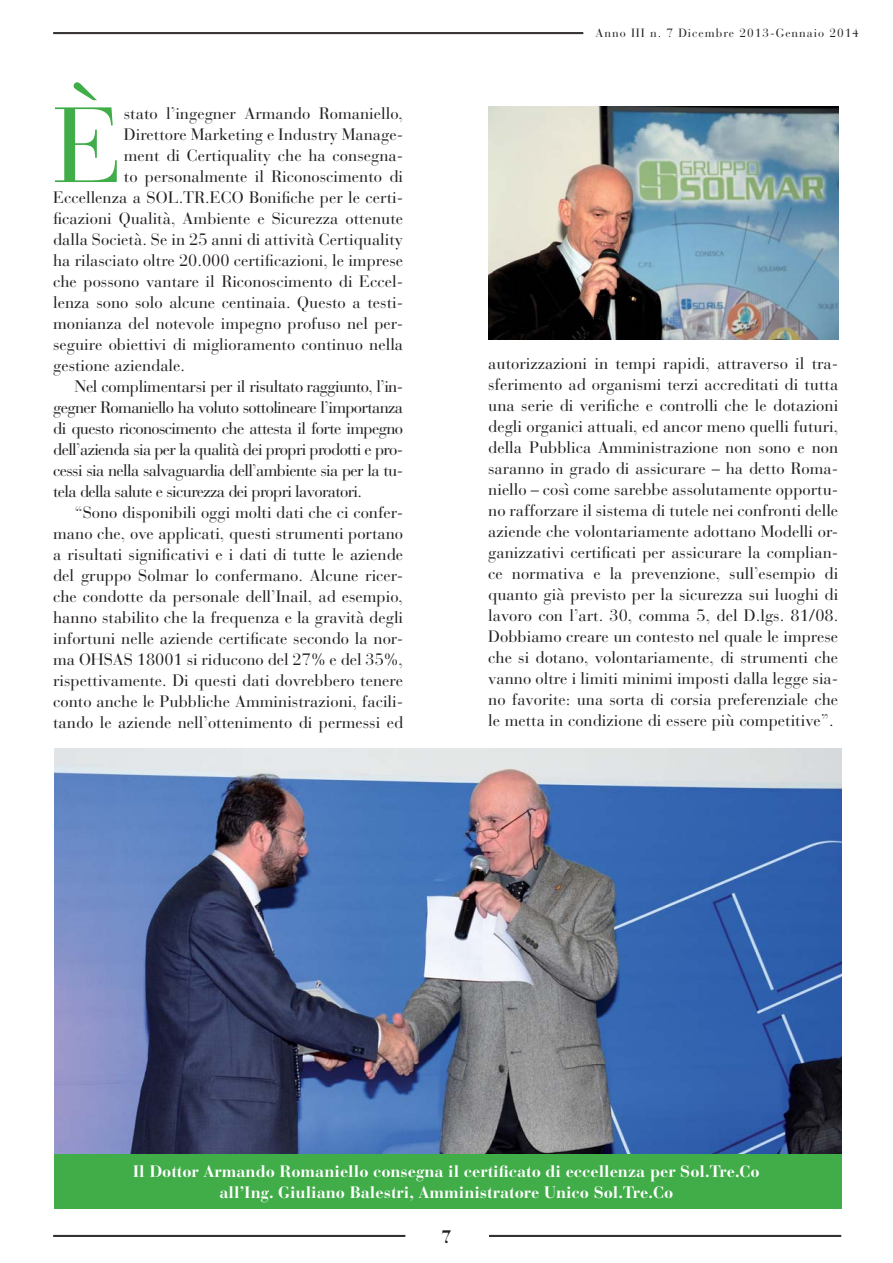
<style>
.page{position:relative;width:893px;height:1263px;background:#fff}
.page>*{position:absolute;margin:0;border:0;box-sizing:border-box;transform-origin:0 0}
.t1{font:106.05px "Bauer Bodoni";color:#41ad49}
.t2{font:700 18px "Bauer Bodoni";color:#231f20}
.t3{font:16.5px/21px "Bauer Bodoni";color:#231f20;text-align:justify}
.t4{font:16.5px "Bauer Bodoni";letter-spacing:-.04em;color:#231f20}
.t5{font:700 16.5px/21px "Bauer Bodoni";color:#fff;text-align:center}
.t6{font:16.5px "Bauer Bodoni";letter-spacing:-.02em;color:#231f20}
.t7{font:12px "Bauer Bodoni";letter-spacing:.08em;color:#231f20}
</style>
<div class="page">
<hr style="left:53px;top:33px;width:530px;height:1px;background:#231f20">
<hr style="left:53px;top:32px;width:530px;height:1px;background:#231f20">
<hr style="left:53px;top:1236px;width:352px;height:1px;background:#231f20">
<hr style="left:53px;top:1235px;width:352px;height:1px;background:#231f20">
<hr style="left:489px;top:1236px;width:352px;height:1px;background:#231f20">
<hr style="left:489px;top:1235px;width:352px;height:1px;background:#231f20">
<img style="left:488px;top:106px;width:350px;height:234px">
<img style="left:54px;top:748px;width:787px;height:406px">
<div style="left:54px;top:1154px;width:787px;height:55px;background:#41ad49"></div>
<h1 class="t1" style="left:53px;top:104px;width:72px">È</h1>
<p class="t3" style="left:124px;top:105px;width:281px">stato l’ingegner Armando Romaniello,</p>
<p class="t3" style="left:124px;top:126px;width:281px">Direttore Marketing e Industry Manage-</p>
<p class="t3" style="left:124px;top:147px;width:281px">ment di Certiquality che ha consegna-</p>
<p class="t3" style="left:124px;top:168px;width:281px">to personalmente il Riconoscimento di</p>
<p class="t3" style="left:53px;top:189px;width:352px">Eccellenza a SOL.TR.ECO Bonifiche per le certi-</p>
<p class="t3" style="left:53px;top:210px;width:352px">ficazioni Qualità, Ambiente e Sicurezza ottenute</p>
<p class="t3" style="left:53px;top:231px;width:352px">dalla Società. Se in 25 anni di attività Certiquality</p>
<p class="t3" style="left:53px;top:252px;width:352px">ha rilasciato oltre 20.000 certificazioni, le imprese</p>
<p class="t3" style="left:53px;top:273px;width:352px">che possono vantare il Riconoscimento di Eccel-</p>
<p class="t3" style="left:53px;top:294px;width:352px">lenza sono solo alcune centinaia. Questo a testi-</p>
<p class="t3" style="left:53px;top:315px;width:352px">monianza del notevole impegno profuso nel per-</p>
<p class="t3" style="left:53px;top:336px;width:352px">seguire obiettivi di miglioramento continuo nella</p>
<p class="t3" style="left:53px;top:357px;width:133px">gestione aziendale.</p>
<p class="t6" style="left:74px;top:380px;width:330px">Nel complimentarsi per il risultato raggiunto, l’in-</p>
<p class="t4" style="left:53px;top:401px;width:352px">gegner Romaniello ha voluto sottolineare l’importanza</p>
<p class="t4" style="left:53px;top:422px;width:352px">di questo riconoscimento che attesta il forte impegno</p>
<p class="t4" style="left:53px;top:443px;width:352px">dell’azienda sia per la qualità dei propri prodotti e pro-</p>
<p class="t4" style="left:53px;top:464px;width:352px">cessi sia nella salvaguardia dell’ambiente sia per la tu-</p>
<p class="t4" style="left:53px;top:485px;width:310px">tela della salute e sicurezza dei propri lavoratori.</p>
<p class="t3" style="left:74px;top:504px;width:330px">“Sono disponibili oggi molti dati che ci confer-</p>
<p class="t3" style="left:53px;top:525px;width:352px">mano che, ove applicati, questi strumenti portano</p>
<p class="t3" style="left:53px;top:546px;width:352px">a risultati significativi e i dati di tutte le aziende</p>
<p class="t3" style="left:53px;top:567px;width:352px">del gruppo Solmar lo confermano. Alcune ricer-</p>
<p class="t3" style="left:53px;top:588px;width:352px">che condotte da personale dell’Inail, ad esempio,</p>
<p class="t3" style="left:53px;top:609px;width:352px">hanno stabilito che la frequenza e la gravità degli</p>
<p class="t3" style="left:53px;top:630px;width:352px">infortuni nelle aziende certificate secondo la nor-</p>
<p class="t3" style="left:53px;top:651px;width:352px">ma OHSAS 18001 si riducono del 27% e del 35%,</p>
<p class="t3" style="left:53px;top:672px;width:352px">rispettivamente. Di questi dati dovrebbero tenere</p>
<p class="t3" style="left:53px;top:693px;width:352px">conto anche le Pubbliche Amministrazioni, facili-</p>
<p class="t3" style="left:53px;top:714px;width:352px">tando le aziende nell’ottenimento di permessi ed</p>
<p class="t7" style="left:595px;top:28px;width:265px">Anno III n. 7 Dicembre 2013-Gennaio 2014</p>
<p class="t3" style="left:488px;top:355px;width:352px">autorizzazioni in tempi rapidi, attraverso il tra&shy;sferimento ad organismi terzi accreditati di tutta una serie di verifiche e controlli che le dotazioni degli organici attuali, ed ancor meno quelli futuri, della Pubblica Amministrazione non sono e non saranno in grado di assicurare – ha detto Roma&shy;niello – così come sarebbe assolutamente opportu&shy;no rafforzare il sistema di tutele nei confronti delle aziende che volontariamente adottano Modelli or&shy;ganizzativi certificati per assicurare la complian&shy;ce normativa e la prevenzione, sull’esempio di quanto già previsto per la sicurezza sui luoghi di lavoro con l’art. 30, comma 5, del D.lgs. 81/08.<br>Dobbiamo creare un contesto nel quale le imprese che si dotano, volontariamente, di strumenti che vanno oltre i limiti minimi imposti dalla legge sia&shy;no favorite: una sorta di corsia preferenziale che le metta in condizione di essere più competitive”.</p>
<p class="t5" style="left:133px;top:1162px;width:628px">Il Dottor Armando Romaniello consegna il certificato di eccellenza per Sol.Tre.Co all’Ing. Giuliano Balestri, Amministratore Unico Sol.Tre.Co</p>
<p class="t2" style="left:441px;top:1230px;width:12px">7</p>
</div>
